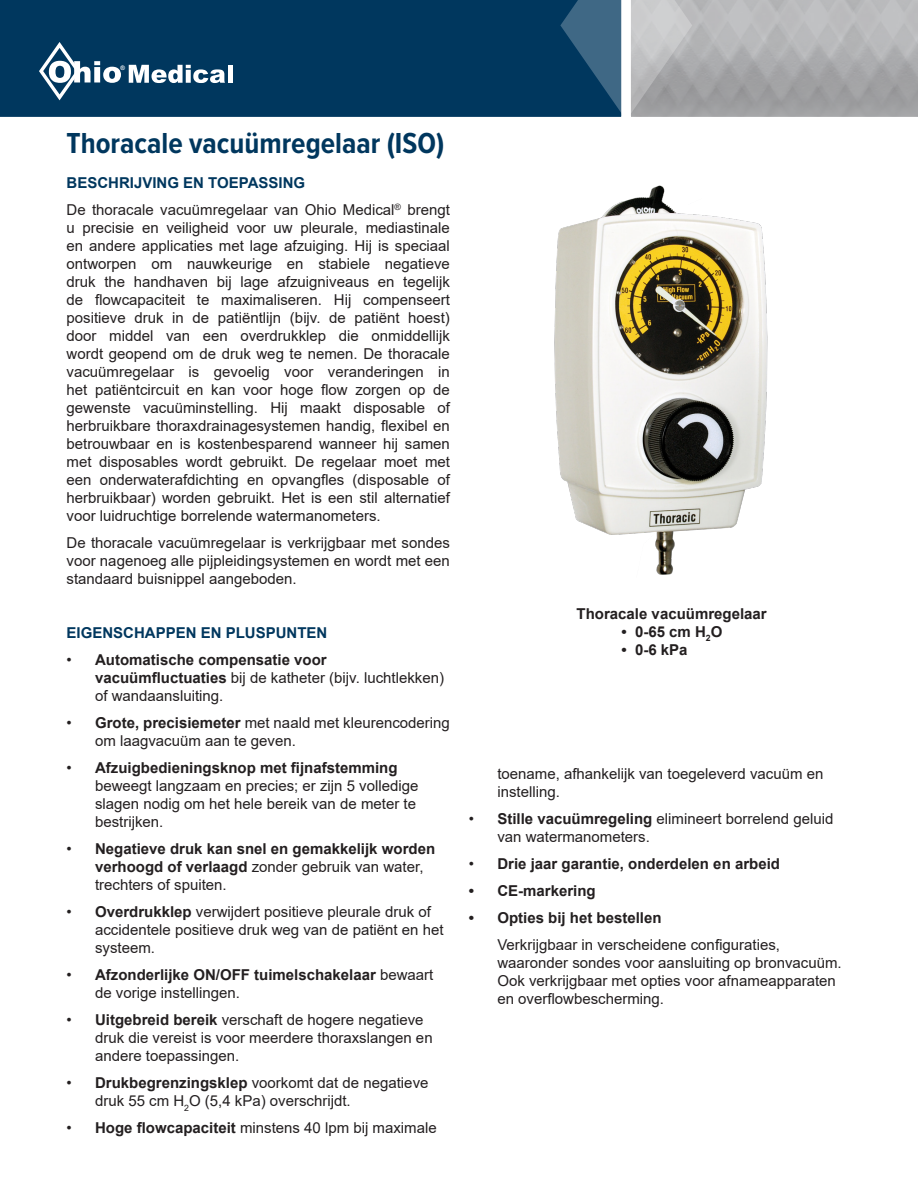
<style>
.page{position:relative;width:918px;height:1188px;background:#fff}
.page>*{position:absolute;margin:0;border:0;box-sizing:border-box;transform-origin:0 0}
.Title_Header{font:700 30px "Proxima Nova Cond";color:#00375e}
.t1{font:15px/18px "Arial";color:#231f20}
.t2{font:700 15px/18px "Arial";color:#231f20}
.t3{font:700 15px "Arial";color:#00375e}
.t4{font:700 6.15px "Arial";color:#fff}
.s1{font-weight:700}
.s2{font-weight:400}
</style>
<div class="page">
<div style="left:0;top:0;width:560px;height:117px;background:#00375e"></div>
<svg style="left:560px;top:0;width:358px;height:117px;background:#99a1a9"></svg>
<svg style="left:129px;top:65px;width:96px;height:18px"></svg>
<div style="left:228px;top:65px;width:5px;height:18px;background:#fff"></div>
<svg style="left:39px;top:42px;width:82px;height:58px"></svg>
<img style="left:554px;top:185px;width:214px;height:390px">
<p class="t4" style="left:121px;top:64px;width:6px">®</p>
<p class="Title_Header" style="left:67px;top:121px;width:379px">Thoracale vacuümregelaar (ISO)</p>
<p class="t3" style="left:67px;top:172px;width:240px">BESCHRIJVING EN TOEPASSING</p>
<p class="t1" style="left:67px;top:201px;width:385px;text-align:justify">De thoracale vacuümregelaar van Ohio Medical<sup>®</sup> brengt u precisie en veiligheid voor uw pleurale, mediastinale en andere applicaties met lage afzuiging. Hij is speciaal ontworpen om nauwkeurige en stabiele negatieve druk the handhaven bij lage afzuigniveaus en tegelijk de flowcapaciteit te maximaliseren. Hij compenseert positieve druk in de patiëntlijn (bijv. de patiënt hoest) door middel van een overdrukklep die onmiddellijk wordt geopend om de druk weg te nemen. De thoracale vacuümregelaar is gevoelig voor veranderingen in het patiëntcircuit en kan voor hoge flow zorgen op de gewenste vacuüminstelling. Hij maakt disposable of herbruikbare thoraxdrainagesystemen handig, flexibel en betrouwbaar en is kostenbesparend wanneer hij samen met disposables wordt gebruikt. De regelaar moet met een onderwaterafdichting en opvangfles (disposable of herbruikbaar) worden gebruikt. Het is een stil alternatief voor luidruchtige borrelende watermanometers.</p>
<p class="t1" style="left:67px;top:534px;width:385px;text-align:justify">De thoracale vacuümregelaar is verkrijgbaar met sondes voor nagenoeg alle pijpleidingsystemen en wordt met een standaard buisnippel aangeboden.</p>
<p class="t3" style="left:67px;top:622px;width:262px">EIGENSCHAPPEN EN PLUSPUNTEN</p>
<p class="t1" style="left:95px;top:651px;width:351px;text-indent:-28px">• <span class="s1">Automatische compensatie voor vacuümfluctuaties</span> bij de katheter (bijv. luchtlekken) of wandaansluiting.</p>
<p class="t1" style="left:95px;top:714px;width:356px;text-indent:-28px">• <span class="s1">Grote, precisiemeter</span> met naald met kleurencodering om laagvacuüm aan te geven.</p>
<p class="t1" style="left:95px;top:759px;width:325px;text-indent:-28px">• <span class="s1">Afzuigbedieningsknop met fijnafstemming </span>beweegt langzaam en precies; er zijn 5 volledige slagen nodig om het hele bereik van de meter te bestrijken.</p>
<p class="t2" style="left:95px;top:840px;width:342px;text-indent:-28px"><span class="s2">•</span> Negatieve druk kan snel en gemakkelijk worden verhoogd of verlaagd <span class="s2">zonder gebruik van water, trechters of spuiten.</span></p>
<p class="t1" style="left:95px;top:903px;width:350px;text-indent:-28px">• <span class="s1">Overdrukklep</span> verwijdert positieve pleurale druk of accidentele positieve druk weg van de patiënt en het systeem.</p>
<p class="t2" style="left:95px;top:966px;width:340px;text-indent:-28px"><span class="s2">•</span> Afzonderlijke ON/OFF tuimelschakelaar <span class="s2">bewaart de vorige instellingen.</span></p>
<p class="t1" style="left:95px;top:1011px;width:339px;text-indent:-28px">• <span class="s1">Uitgebreid bereik</span> verschaft de hogere negatieve druk die vereist is voor meerdere thoraxslangen en andere toepassingen.</p>
<p class="t1" style="left:95px;top:1074px;width:335px;text-indent:-28px">• <span class="s1">Drukbegrenzingsklep</span> voorkomt dat de negatieve druk 55 cm H<sub>2</sub>O (5,4 kPa) overschrijdt.</p>
<p class="t1" style="left:67px;top:1119px;width:372px">• <span class="s1">Hoge flowcapaciteit</span> minstens 40 lpm bij maximale</p>
<p class="t2" style="left:577px;top:604px;width:192px">Thoracale vacuümregelaar</p>
<p class="t2" style="left:622px;top:622px;width:102px">• 0-65 cm H<sub>2</sub>O</p>
<p class="t2" style="left:622px;top:640px;width:68px">• 0-6 kPa</p>
<p class="t1" style="left:497px;top:765px;width:327px">toename, afhankelijk van toegeleverd vacuüm en instelling.</p>
<p class="t1" style="left:497px;top:810px;width:337px;text-indent:-28px">• <span class="s1">Stille vacuümregeling</span> elimineert borrelend geluid van watermanometers.</p>
<p class="t2" style="left:469px;top:855px;width:313px"><span class="s2">•</span> Drie jaar garantie, onderdelen en arbeid</p>
<p class="t2" style="left:469px;top:882px;width:128px">• CE-markering</p>
<p class="t2" style="left:469px;top:909px;width:194px">• Opties bij het bestellen</p>
<p class="t1" style="left:497px;top:936px;width:346px">Verkrijgbaar in verscheidene configuraties, waaronder sondes voor aansluiting op bronvacuüm.<br>Ook verkrijgbaar met opties voor afnameapparaten en overflowbescherming.</p>
</div>
